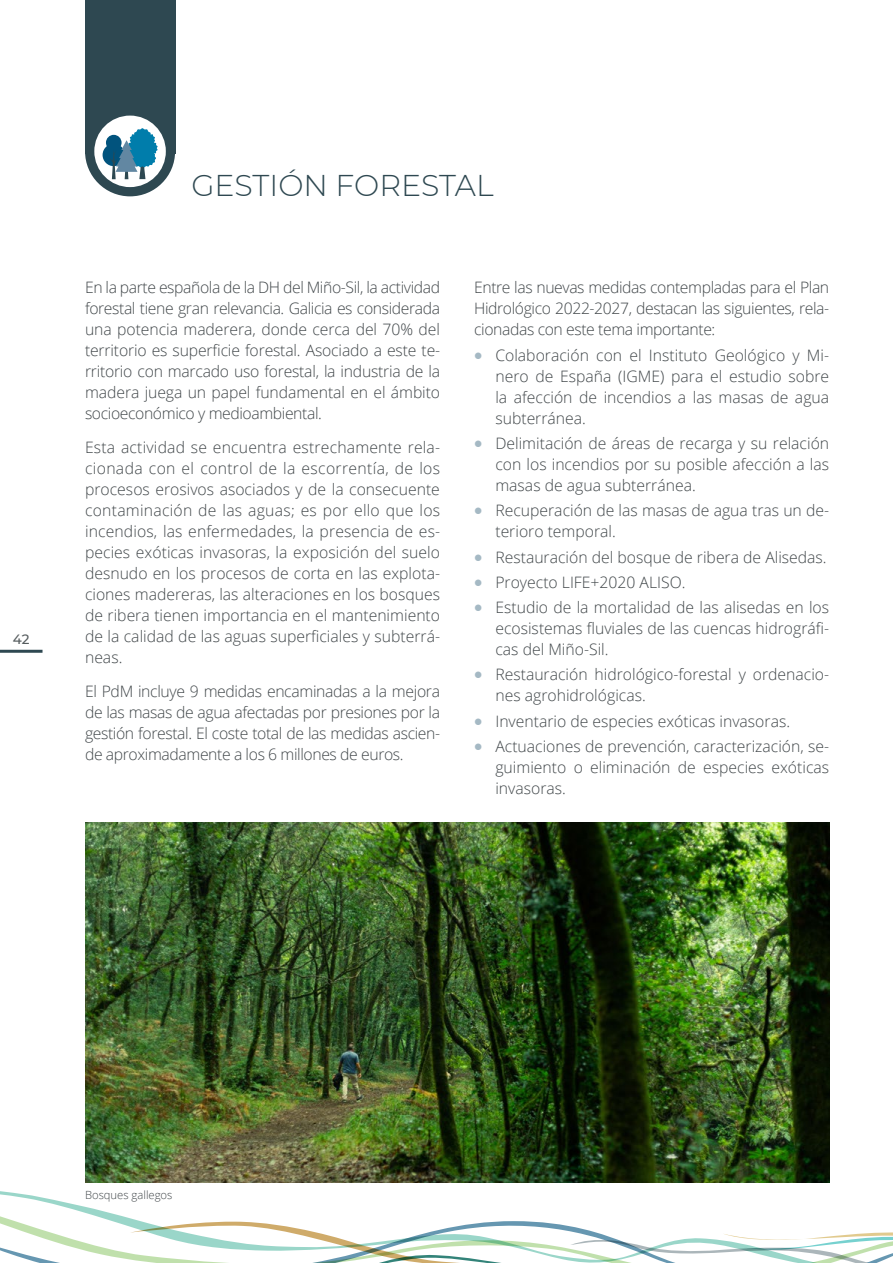
<style>
.page{position:relative;width:893px;height:1263px;background:#fff}
.page>*{position:absolute;margin:0;border:0;box-sizing:border-box;transform-origin:0 0}
.t1{font:300 30px "Montserrat";color:#2e4851}
.t2{font:300 15.75px/21px "Open Sans";color:#404649;text-align:justify}
.t3{font:500 13.5px "Montserrat";color:#555c5e}
.t4{font:300 11.25px "Open Sans";color:#404649}
.s1{color:#a5b9c4}
</style>
<div class="page">
<hr style="left:0;top:650px;width:43px;height:3px;background:#2e4851">
<svg style="left:0;top:1201px;width:893px;height:62px"></svg>
<div style="left:85px;top:0;width:90px;height:154px;background:#2e4851"></div>
<div style="left:85px;top:106px;width:90px;height:90px;background:#2e4851;border-radius:50%"></div>
<div style="left:94px;top:116px;width:72px;height:71px;background:#fff;border-radius:50%"></div>
<img style="left:85px;top:823px;width:744px;height:359px">
<svg style="left:103px;top:128px;width:55px;height:51px"></svg>
<p class="t3" style="left:13px;top:630px;width:18px">42</p>
<h1 class="t1" style="left:191px;top:165px;width:304px">GESTIÓN FORESTAL</h1>
<p class="t2" style="left:85px;top:277px;width:357px">En la parte española de la DH del Miño-Sil, la actividad forestal tiene gran relevancia. Galicia es considerada una potencia maderera, donde cerca del 70% del territorio es superficie forestal. Asociado a este te&shy;rritorio con marcado uso forestal, la industria de la madera juega un papel fundamental en el ámbito socioeconómico y medioambiental.</p>
<p class="t2" style="left:85px;top:437px;width:357px">Esta actividad se encuentra estrechamente rela&shy;cionada con el control de la escorrentía, de los procesos erosivos asociados y de la consecuente contaminación de las aguas; es por ello que los incendios, las enfermedades, la presencia de es&shy;pecies exóticas invasoras, la exposición del suelo desnudo en los procesos de corta en las explota&shy;ciones madereras, las alteraciones en los bosques de ribera tienen importancia en el mantenimiento de la calidad de las aguas superficiales y subterrá&shy;neas.</p>
<p class="t2" style="left:85px;top:680px;width:357px">El PdM incluye 9 medidas encaminadas a la mejora de las masas de agua afectadas por presiones por la gestión forestal. El coste total de las medidas ascien&shy;de aproximadamente a los 6 millones de euros.</p>
<p class="t2" style="left:474px;top:277px;width:357px">Entre las nuevas medidas contempladas para el Plan Hidrológico 2022-2027, destacan las siguientes, rela&shy;cionadas con este tema importante:</p>
<p class="t2" style="left:495px;top:344px;width:335px;text-indent:-21px"><span class="s1">•</span> Colaboración con el Instituto Geológico y Mi&shy;nero de España (IGME) para el estudio sobre la afección de incendios a las masas de agua subterránea.</p>
<p class="t2" style="left:495px;top:432px;width:335px;text-indent:-21px"><span class="s1">•</span> Delimitación de áreas de recarga y su relación con los incendios por su posible afección a las masas de agua subterránea.</p>
<p class="t2" style="left:495px;top:500px;width:335px;text-indent:-21px"><span class="s1">•</span> Recuperación de las masas de agua tras un de&shy;terioro temporal.</p>
<p class="t2" style="left:474px;top:546px;width:354px"><span class="s1">•</span> Restauración del bosque de ribera de Alisedas.</p>
<p class="t2" style="left:474px;top:571px;width:213px"><span class="s1">•</span> Proyecto LIFE+2020 ALISO.</p>
<p class="t2" style="left:495px;top:596px;width:335px;text-indent:-21px"><span class="s1">•</span> Estudio de la mortalidad de las alisedas en los ecosistemas fluviales de las cuencas hidrográfi&shy;cas del Miño-Sil.</p>
<p class="t2" style="left:495px;top:664px;width:335px;text-indent:-21px"><span class="s1">•</span> Restauración hidrológico-forestal y ordenacio&shy;nes agrohidrológicas.</p>
<p class="t2" style="left:474px;top:710px;width:317px"><span class="s1">•</span> Inventario de especies exóticas invasoras.</p>
<p class="t2" style="left:495px;top:735px;width:335px;text-indent:-21px"><span class="s1">•</span> Actuaciones de prevención, caracterización, se&shy;guimiento o eliminación de especies exóticas invasoras.</p>
<p class="t4" style="left:85px;top:1187px;width:89px">Bosques gallegos</p>
</div>
